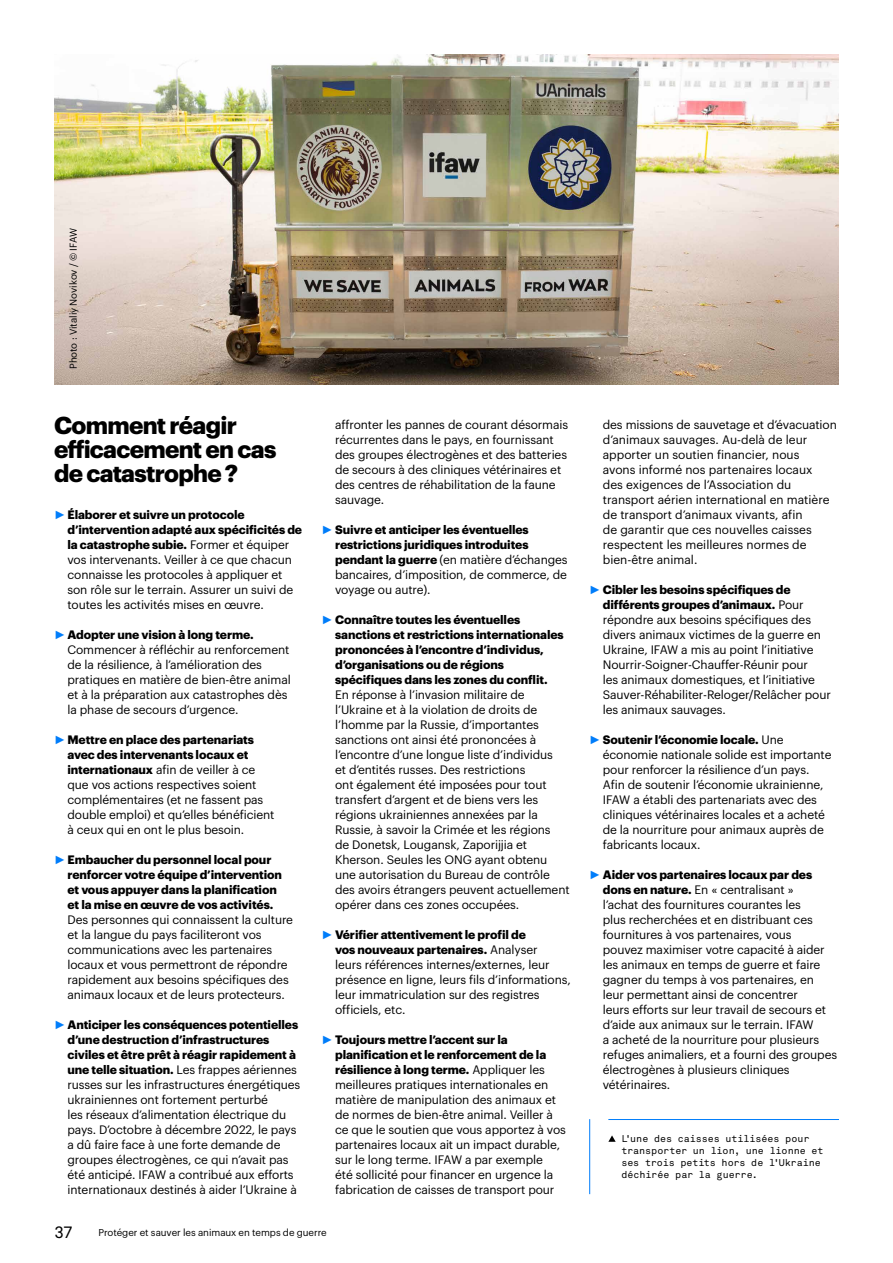
<style>
.page{position:relative;width:893px;height:1263px;background:#fff}
.page>*{position:absolute;margin:0;border:0;box-sizing:border-box;transform-origin:0 0}
.t1{font:700 24px/24px "Graphik";letter-spacing:-.03em;color:#000}
.t2{font:16.5px "Akkurat Mono Pro";color:#000}
.t3{font:12px/15px "Graphik";letter-spacing:-.01em;color:#000}
.t4{font:700 12px/15px "Graphik";letter-spacing:-.01em;color:#000}
.t5{font:9.75px/12px "Akkurat Mono Pro";letter-spacing:-.005em;color:#000}
.t6{font:9.75px "Graphik";letter-spacing:-.005em;color:#000}
.s1{font-family:"Arial";color:#007dfa}
.s2{font-weight:700}
.s3{font-family:"Arial";font-weight:400;color:#007dfa}
.s4{font-weight:400}
</style>
<div class="page">
<img style="left:54px;top:54px;width:785px;height:330px">
<hr style="left:589px;top:1119px;width:1px;height:75px;background:#007dfa">
<hr style="left:608px;top:1119px;width:231px;height:1px;background:#007dfa">
<svg style="left:608px;top:1135px;width:8px;height:7px"></svg>
<p class="t6" style="left:66px;top:369px;width:143px;rotate:-90deg">Photo : Vitaliy Novikov / © IFAW</p>
<h1 class="t1" style="left:54px;top:411px;width:224px">Comment réagir efficacement en cas de catastrophe ?</h1>
<p class="t3" style="left:67px;top:506px;width:236px;text-indent:-14px"><span class="s1">►</span><span class="s2">Élaborer et suivre un protocole d’intervention adapté aux spécificités de la catastrophe subie.</span> Former et équiper vos intervenants. Veiller à ce que chacun connaisse les protocoles à appliquer et son rôle sur le terrain. Assurer un suivi de toutes les activités mises en œuvre.</p>
<p class="t3" style="left:67px;top:626px;width:225px;text-indent:-14px"><span class="s1">►</span><span class="s2">Adopter une vision à long terme.<br></span>Commencer à réfléchir au renforcement de la résilience, à l’amélioration des pratiques en matière de bien-être animal et à la préparation aux catastrophes dès la phase de secours d’urgence.</p>
<p class="t3" style="left:67px;top:731px;width:208px;text-indent:-14px"><span class="s1">►</span><span class="s2">Mettre en place des partenariats avec des intervenants locaux et internationaux</span> afin de veiller à ce que vos actions respectives soient complémentaires (et ne fassent pas double emploi) et qu’elles bénéficient à ceux qui en ont le plus besoin.</p>
<p class="t4" style="left:67px;top:851px;width:216px;text-indent:-14px"><span class="s3">►</span>Embaucher du personnel local pour renforcer votre équipe d’intervention et vous appuyer dans la planification et la mise en œuvre de vos activités.</p>
<p class="t3" style="left:67px;top:911px;width:227px">Des personnes qui connaissent la culture et la langue du pays faciliteront vos communications avec les partenaires locaux et vous permettront de répondre rapidement aux besoins spécifiques des animaux locaux et de leurs protecteurs.</p>
<p class="t3" style="left:67px;top:1016px;width:234px;text-indent:-14px"><span class="s1">►</span><span class="s2">Anticiper les conséquences potentielles d’une destruction d’infrastructures civiles et être prêt à réagir rapidement à une telle situation.</span> Les frappes aériennes russes sur les infrastructures énergétiques ukrainiennes ont fortement perturbé<br>les réseaux d’alimentation électrique du pays. D’octobre à décembre 2022, le pays a dû faire face à une forte demande de groupes électrogènes, ce qui n’avait pas été anticipé. IFAW a contribué aux efforts internationaux destinés à aider l’Ukraine à</p>
<p class="t3" style="left:335px;top:416px;width:234px">affronter les pannes de courant désormais récurrentes dans le pays, en fournissant des groupes électrogènes et des batteries de secours à des cliniques vétérinaires et des centres de réhabilitation de la faune sauvage.</p>
<p class="t4" style="left:335px;top:521px;width:234px;text-indent:-14px"><span class="s3">►</span>Suivre et anticiper les éventuelles restrictions juridiques introduites pendant la guerre <span class="s4">(en matière d’échanges bancaires, d’imposition, de commerce, de voyage ou autre).</span></p>
<p class="t4" style="left:335px;top:611px;width:230px;text-indent:-14px"><span class="s3">►</span>Connaître toutes les éventuelles sanctions et restrictions internationales prononcées à l’encontre d’individus, d’organisations ou de régions spécifiques dans les zones du conflit.</p>
<p class="t3" style="left:335px;top:686px;width:236px">En réponse à l’invasion militaire de l’Ukraine et à la violation de droits de l’homme par la Russie, d’importantes sanctions ont ainsi été prononcées à l’encontre d’une longue liste d’individus<br>et d’entités russes. Des restrictions<br>ont également été imposées pour tout transfert d’argent et de biens vers les régions ukrainiennes annexées par la Russie, à savoir la Crimée et les régions<br>de Donetsk, Lougansk, Zaporijjia et Kherson. Seules les ONG ayant obtenu une autorisation du Bureau de contrôle des avoirs étrangers peuvent actuellement opérer dans ces zones occupées.</p>
<p class="t3" style="left:335px;top:926px;width:237px;text-indent:-14px"><span class="s1">►</span><span class="s2">Vérifier attentivement le profil de<br>vos nouveaux partenaires.</span> Analyser<br>leurs références internes/externes, leur présence en ligne, leurs fils d’informations, leur immatriculation sur des registres officiels, etc.</p>
<p class="t3" style="left:335px;top:1031px;width:232px;text-indent:-14px"><span class="s1">►</span><span class="s2">Toujours mettre l’accent sur la planification et le renforcement de la résilience à long terme.</span> Appliquer les meilleures pratiques internationales en matière de manipulation des animaux et de normes de bien-être animal. Veiller à ce que le soutien que vous apportez à vos partenaires locaux ait un impact durable, sur le long terme. IFAW a par exemple<br>été sollicité pour financer en urgence la fabrication de caisses de transport pour</p>
<h2 class="t2" style="left:54px;top:1222px;width:21px">37</h2>
<p class="t6" style="left:98px;top:1225px;width:230px">Protéger et sauver les animaux en temps de guerre</p>
<p class="t3" style="left:603px;top:416px;width:236px">des missions de sauvetage et d’évacuation d’animaux sauvages. Au-delà de leur apporter un soutien financier, nous<br>avons informé nos partenaires locaux<br>des exigences de l’Association du transport aérien international en matière de transport d’animaux vivants, afin<br>de garantir que ces nouvelles caisses respectent les meilleures normes de bien-être animal.</p>
<p class="t3" style="left:603px;top:581px;width:230px;text-indent:-14px"><span class="s1">►</span><span class="s2">Cibler les besoins spécifiques de différents groupes d’animaux.</span> Pour répondre aux besoins spécifiques des divers animaux victimes de la guerre en Ukraine, IFAW a mis au point l’initiative Nourrir-Soigner-Chauffer-Réunir pour<br>les animaux domestiques, et l’initiative Sauver-Réhabiliter-Reloger/Relâcher pour les animaux sauvages.</p>
<p class="t3" style="left:603px;top:731px;width:230px;text-indent:-14px"><span class="s1">►</span><span class="s2">Soutenir l’économie locale.</span> Une économie nationale solide est importante pour renforcer la résilience d’un pays.<br>Afin de soutenir l’économie ukrainienne, IFAW a établi des partenariats avec des cliniques vétérinaires locales et a acheté de la nourriture pour animaux auprès de fabricants locaux.</p>
<p class="t3" style="left:603px;top:866px;width:236px;text-indent:-14px"><span class="s1">►</span><span class="s2">Aider vos partenaires locaux par des dons en nature.</span> En « centralisant »<br>l’achat des fournitures courantes les<br>plus recherchées et en distribuant ces fournitures à vos partenaires, vous<br>pouvez maximiser votre capacité à aider les animaux en temps de guerre et faire gagner du temps à vos partenaires, en leur permettant ainsi de concentrer<br>leurs efforts sur leur travail de secours et d’aide aux animaux sur le terrain. IFAW<br>a acheté de la nourriture pour plusieurs refuges animaliers, et a fourni des groupes électrogènes à plusieurs cliniques vétérinaires.</p>
<p class="t5" style="left:621px;top:1132px;width:204px">L'une des caisses utilisées pour transporter un lion, une lionne et ses trois petits hors de l'Ukraine déchirée par la guerre.</p>
</div>
